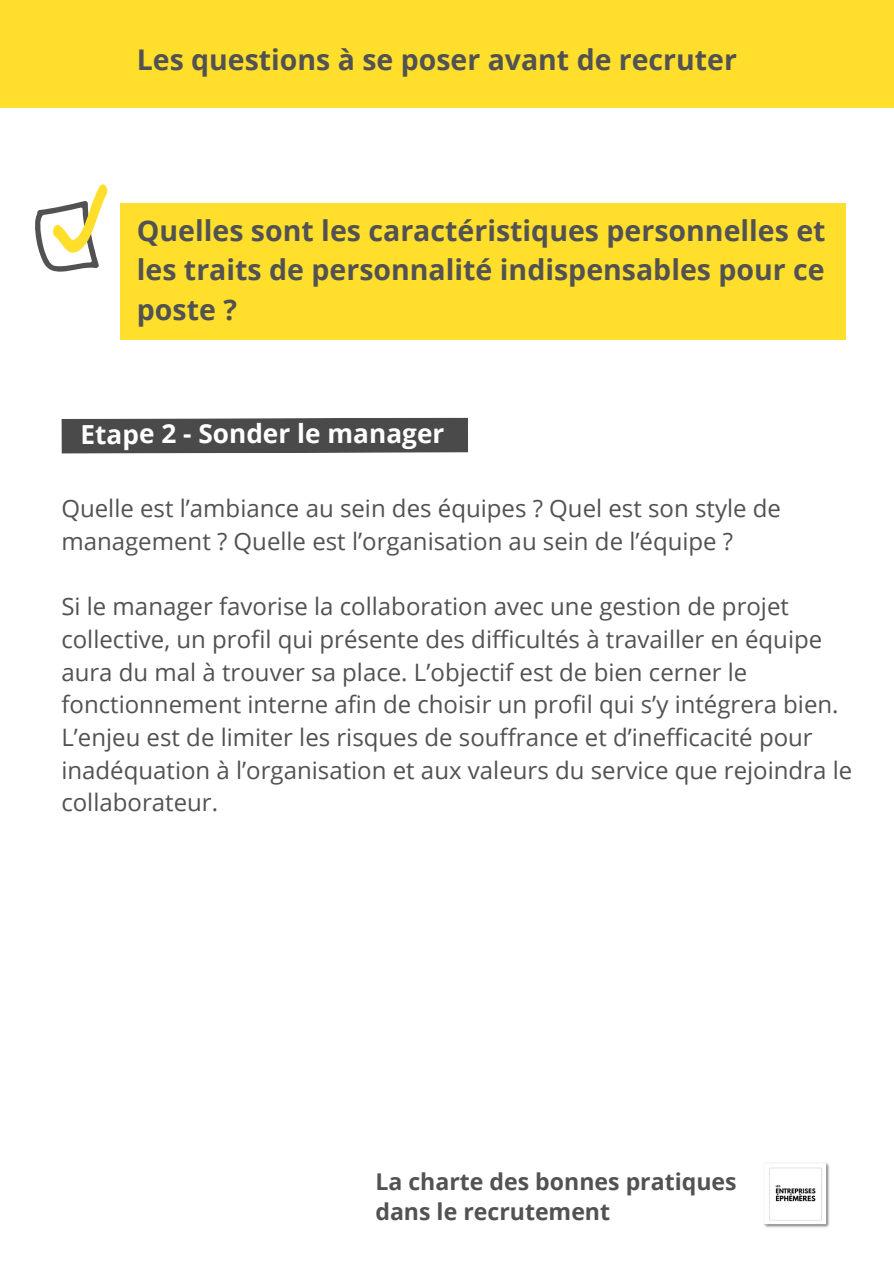
<style>
.page{position:relative;width:894px;height:1264px;background:#fff}
.page>*{position:absolute;margin:0;border:0;box-sizing:border-box;transform-origin:0 0}
.t1{font:700 28.5px/39.3px "Open Sans";color:#525252;text-align:justify}
.t2{font:700 26.25px "Open Sans";letter-spacing:-.005em;color:#fff}
.t3{font:24px/32.7px "Open Sans";color:#525252}
.t4{font:700 23.1px/29.2px "Open Sans";color:#525252}
</style>
<div class="page">
<svg style="left:35px;top:184px;width:73px;height:88px"></svg>
<div style="left:120px;top:203px;width:725px;height:137px;background:#ffdf2c"></div>
<div style="left:61px;top:417px;width:407px;height:36px;background:#4a4a4a"></div>
<div style="left:0;top:0;width:893px;height:107px;background:#ffdf2c"></div>
<img style="left:764px;top:1162px;width:66px;height:66px">
<p class="t1" style="left:137px;top:40px;width:601px">Les questions à se poser avant de recruter</p>
<h1 class="t1" style="left:137px;top:210px;width:690px">Quelles sont les caractéristiques personnelles et les traits de personnalité indispensables pour ce poste ?</h1>
<p class="t2" style="left:80px;top:415px;width:365px">Etape 2 - Sonder le manager</p>
<h1 class="t3" style="left:61px;top:491px;width:721px">Quelle est l’ambiance au sein des équipes ? Quel est son style de management ? Quelle est l’organisation au sein de l’équipe ?</h1>
<h1 class="t3" style="left:61px;top:589px;width:792px">Si le manager favorise la collaboration avec une gestion de projet collective, un profil qui présente des difficultés à travailler en équipe aura du mal à trouver sa place. L’objectif est de bien cerner le fonctionnement interne afin de choisir un profil qui s’y intégrera bien.<br>L’enjeu est de limiter les risques de souffrance et d’inefficacité pour inadéquation à l’organisation et aux valeurs du service que rejoindra le collaborateur.</h1>
<p class="t4" style="left:375px;top:1166px;width:362px">La charte des bonnes pratiques dans le recrutement</p>
</div>
